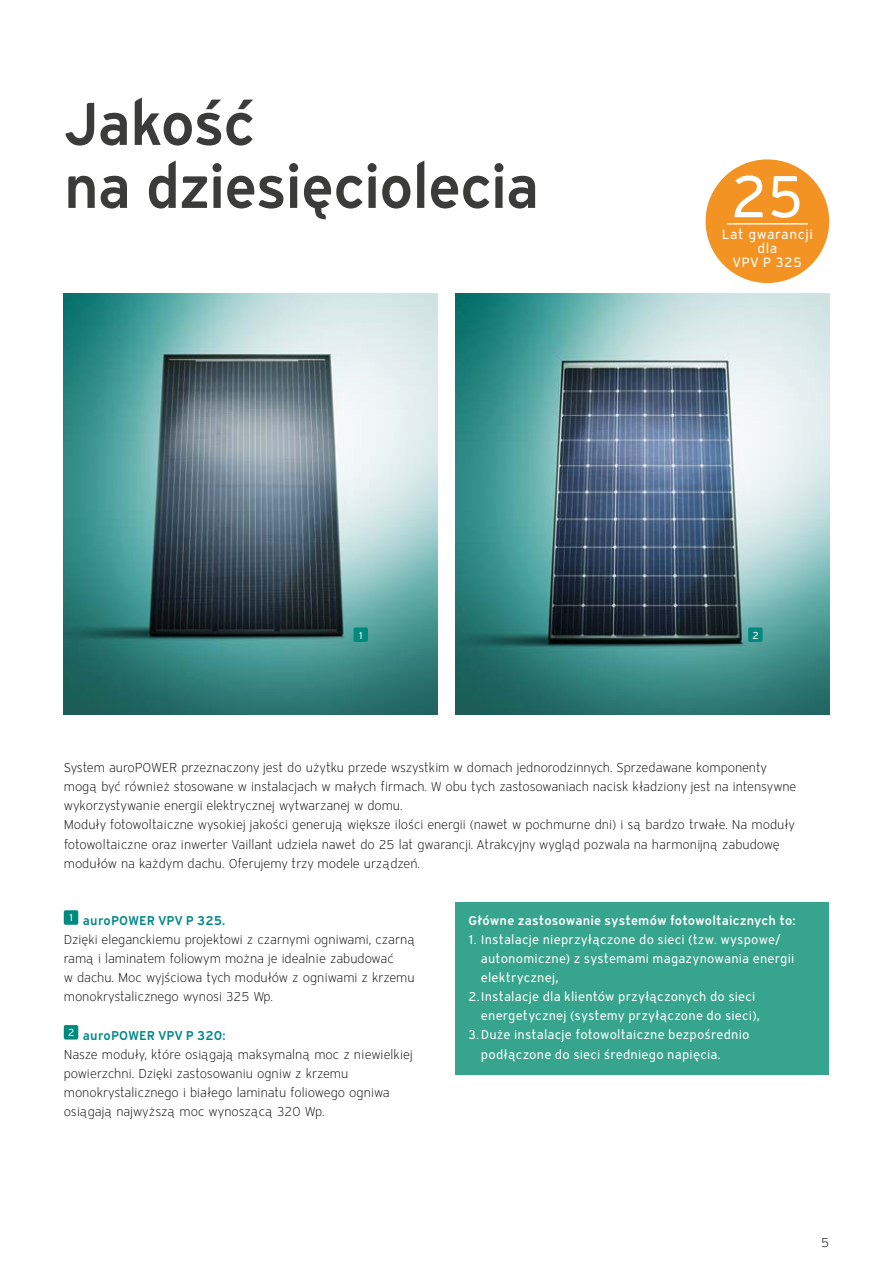
<style>
.page{position:relative;width:893px;height:1263px;background:#fff}
.page>*{position:absolute;margin:0;border:0;box-sizing:border-box;transform-origin:0 0}
.t1{font:600 60px/63px "Vaillant 16";letter-spacing:-.025em;color:#3b3b3a}
.t2{font:58.8px "Vaillant 16";color:#fff}
.t3{font:13.5px/14.2px "Vaillant 16";letter-spacing:.045em;color:#fff;text-align:center}
.t4{font:300 12.75px/19.2px "Vaillant 16";color:#000}
.t5{font:12.75px "Vaillant 16";letter-spacing:.01em;color:#fff}
.t6{font:600 12.75px "Vaillant 16";letter-spacing:.01em;color:#fff}
.t7{font:10.05px "Vaillant 16";color:#fff}
.s1{font-weight:600;color:#008889}
</style>
<div class="page">
<img style="left:64px;top:293px;width:373px;height:421px">
<img style="left:456px;top:293px;width:373px;height:421px">
<div style="left:353px;top:627px;width:15px;height:15px;background:#00897d;border-radius:2px"></div>
<div style="left:748px;top:627px;width:15px;height:15px;background:#00897d;border-radius:2px"></div>
<div style="left:64px;top:910px;width:14px;height:15px;background:#00897d;border-radius:2px"></div>
<div style="left:64px;top:1025px;width:14px;height:14px;background:#00897d;border-radius:2px"></div>
<div style="left:706px;top:159px;width:123px;height:124px;background:#f39323;border-radius:50%"></div>
<hr style="left:727px;top:223px;width:81px;height:2px;background:#fff">
<div style="left:456px;top:902px;width:373px;height:172px;background:#37a48d"></div>
<h1 class="t1" style="left:64px;top:90px;width:477px">Jakość<br>na dziesięciolecia</h1>
<h2 class="t2" style="left:731px;top:159px;width:75px">25</h2>
<p class="t3" style="left:722px;top:227px;width:92px">Lat gwarancji dla<br>VPV P 325</p>
<p class="t7" style="left:359px;top:628px;width:6px">1</p>
<p class="t7" style="left:752px;top:628px;width:8px">2</p>
<p class="t4" style="left:64px;top:758px;width:734px">System auroPOWER przeznaczony jest do użytku przede wszystkim w domach jednorodzinnych. Sprzedawane komponenty mogą być również stosowane w instalacjach w małych firmach. W obu tych zastosowaniach nacisk kładziony jest na intensywne wykorzystywanie energii elektrycznej wytwarzanej w domu.<br>Moduły fotowoltaiczne wysokiej jakości generują większe ilości energii (nawet w pochmurne dni) i są bardzo trwałe. Na moduły fotowoltaiczne oraz inwerter Vaillant udziela nawet do 25 lat gwarancji. Atrakcyjny wygląd pozwala na harmonijną zabudowę modułów na każdym dachu. Oferujemy trzy modele urządzeń.</p>
<p class="t4" style="left:64px;top:910px;width:353px;text-indent:5px"><sup>1</sup> <span class="s1">auroPOWER VPV P 325.<br></span>Dzięki eleganckiemu projektowi z czarnymi ogniwami, czarną ramą i laminatem foliowym można je idealnie zabudować<br>w dachu. Moc wyjściowa tych modułów z ogniwami z krzemu monokrystalicznego wynosi 325 Wp.</p>
<p class="t4" style="left:64px;top:1025px;width:351px;text-indent:4px"><sup>2</sup> <span class="s1">auroPOWER VPV P 320:<br></span>Nasze moduły, które osiągają maksymalną moc z niewielkiej powierzchni. Dzięki zastosowaniu ogniw z krzemu monokrystalicznego i białego laminatu foliowego ogniwa osiągają najwyższą moc wynoszącą 320 Wp.</p>
<p class="t6" style="left:468px;top:911px;width:329px">Główne zastosowanie systemów fotowoltaicznych to:</p>
<p class="t5" style="left:468px;top:931px;width:314px">1. Instalacje nieprzyłączone do sieci (tzw. wyspowe/</p>
<p class="t5" style="left:481px;top:950px;width:315px">autonomiczne) z systemami magazynowania energii</p>
<p class="t5" style="left:481px;top:969px;width:79px">elektrycznej,</p>
<p class="t5" style="left:468px;top:988px;width:289px">2.Instalacje dla klientów przyłączonych do sieci</p>
<p class="t5" style="left:481px;top:1007px;width:281px">energetycznej (systemy przyłączone do sieci),</p>
<p class="t5" style="left:468px;top:1027px;width:283px">3.Duże instalacje fotowoltaiczne bezpośrednio</p>
<p class="t5" style="left:481px;top:1046px;width:241px">podłączone do sieci średniego napięcia.</p>
<p class="t4" style="left:821px;top:1232px;width:10px">5</p>
</div>
